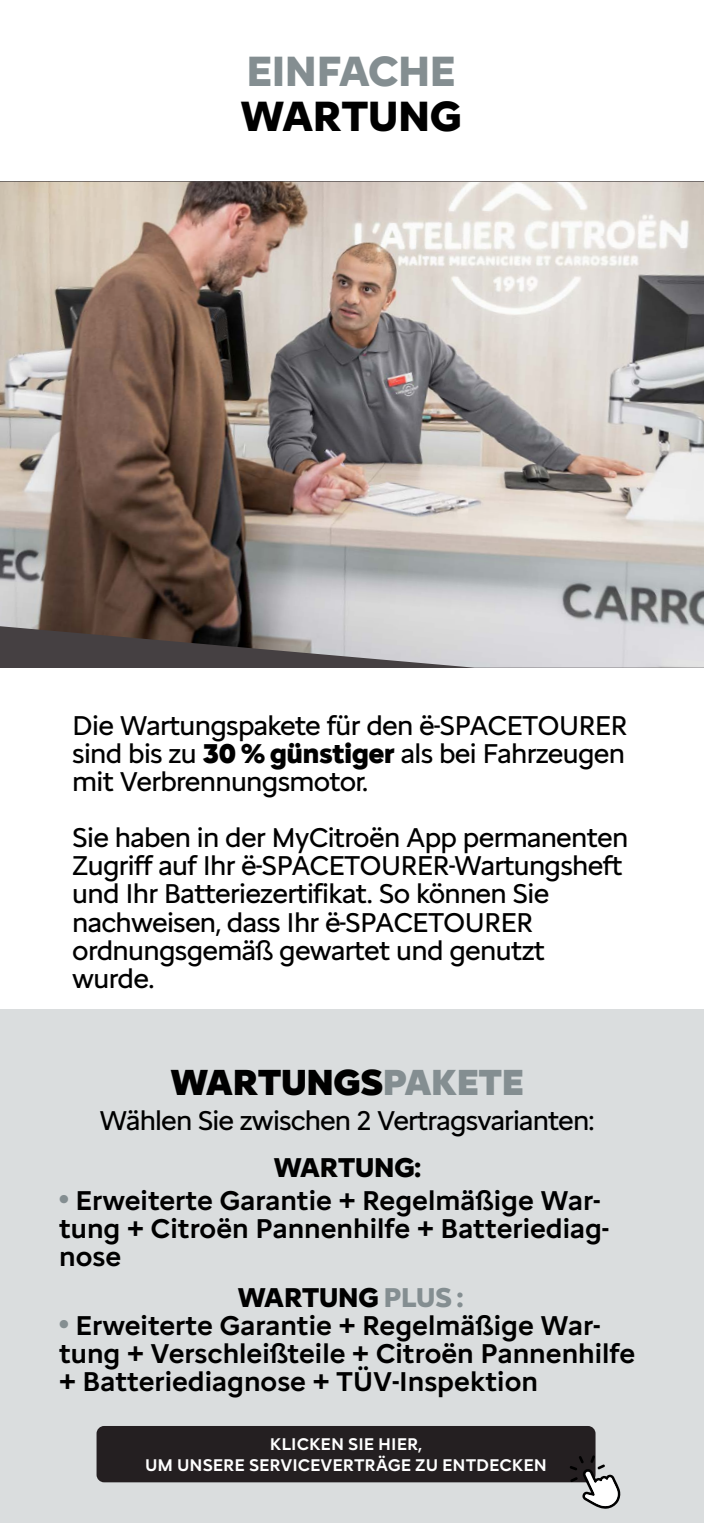
<style>
.page{position:relative;width:704px;height:1523px;background:#fff}
.page>*{position:absolute;margin:0;border:0;box-sizing:border-box;transform-origin:0 0}
.t1{font:700 43.75px "Citroen Type";letter-spacing:-.025em;color:#848e91}
.t2{font:700 43.75px "Citroen Type";letter-spacing:-.025em;color:#000}
.t3{font:900 37.5px "Citroen Type";letter-spacing:-.03em;color:#000}
.t4{font:28.12px/28.1px "Citroen Type";letter-spacing:-.025em;color:#000;text-align:justify}
.t5{font:500 28.12px/28.1px "Citroen Type";color:#000}
.t6{font:700 28.12px "Citroen Type";letter-spacing:-.03em;color:#000}
.t7{font:500 17.5px/21px "Citroen Type";color:#fff;text-align:center}
.s1{font-weight:900}
.s2{color:#848e91}
.s3{font-weight:900;color:#848e91}
</style>
<div class="page">
<div style="left:0;top:1009px;width:703px;height:513px;background:#daddde"></div>
<img style="left:0;top:182px;width:703px;height:486px">
<div style="left:96px;top:1426px;width:499px;height:56px;background:#241f21;border-radius:8px"></div>
<svg style="left:569px;top:1455px;width:51px;height:53px"></svg>
<h1 class="t1" style="left:246px;top:38px;width:211px">EINFACHE</h1>
<h1 class="t2" style="left:240px;top:83px;width:223px">WARTUNG</h1>
<p class="t4" style="left:72px;top:708px;width:556px">Die Wartungspakete für den ë-SPACETOURER sind bis zu <span class="s1">30 % günstiger</span> als bei Fahrzeugen mit Verbrennungsmotor.</p>
<p class="t4" style="left:72px;top:821px;width:557px;text-align:left">Sie haben in der MyCitroën App permanenten Zugriff auf Ihr ë-SPACETOURER-Wartungsheft und Ihr Batteriezertifikat. So können Sie nachweisen, dass Ihr ë-SPACETOURER ordnungsgemäß gewartet und genutzt wurde.</p>
<h2 class="t3" style="left:170px;top:1054px;width:355px">WARTUNGS<span class="s2">PAKETE</span></h2>
<p class="t4" style="left:100px;top:1103px;width:496px">Wählen Sie zwischen 2 Vertragsvarianten:</p>
<p class="t6" style="left:273px;top:1145px;width:149px">WARTUNG:</p>
<p class="t5" style="left:59px;top:1183px;width:550px"><span class="s3">•</span> Erweiterte Garantie + Regelmäßige War&shy;tung + Citroën Pannenhilfe + Batteriediag&shy;nose</p>
<p class="t6" style="left:237px;top:1275px;width:227px">WARTUNG <span class="s2">PLUS :</span></p>
<p class="t5" style="left:59px;top:1308px;width:577px"><span class="s3">•</span> Erweiterte Garantie + Regelmäßige War&shy;tung + Verschleißteile + Citroën Pannenhilfe + Batteriediagnose + TÜV-Inspektion</p>
<p class="t7" style="left:145px;top:1431px;width:403px">KLICKEN SIE HIER,<br>UM UNSERE SERVICEVERTRÄGE ZU ENTDECKEN</p>
</div>
